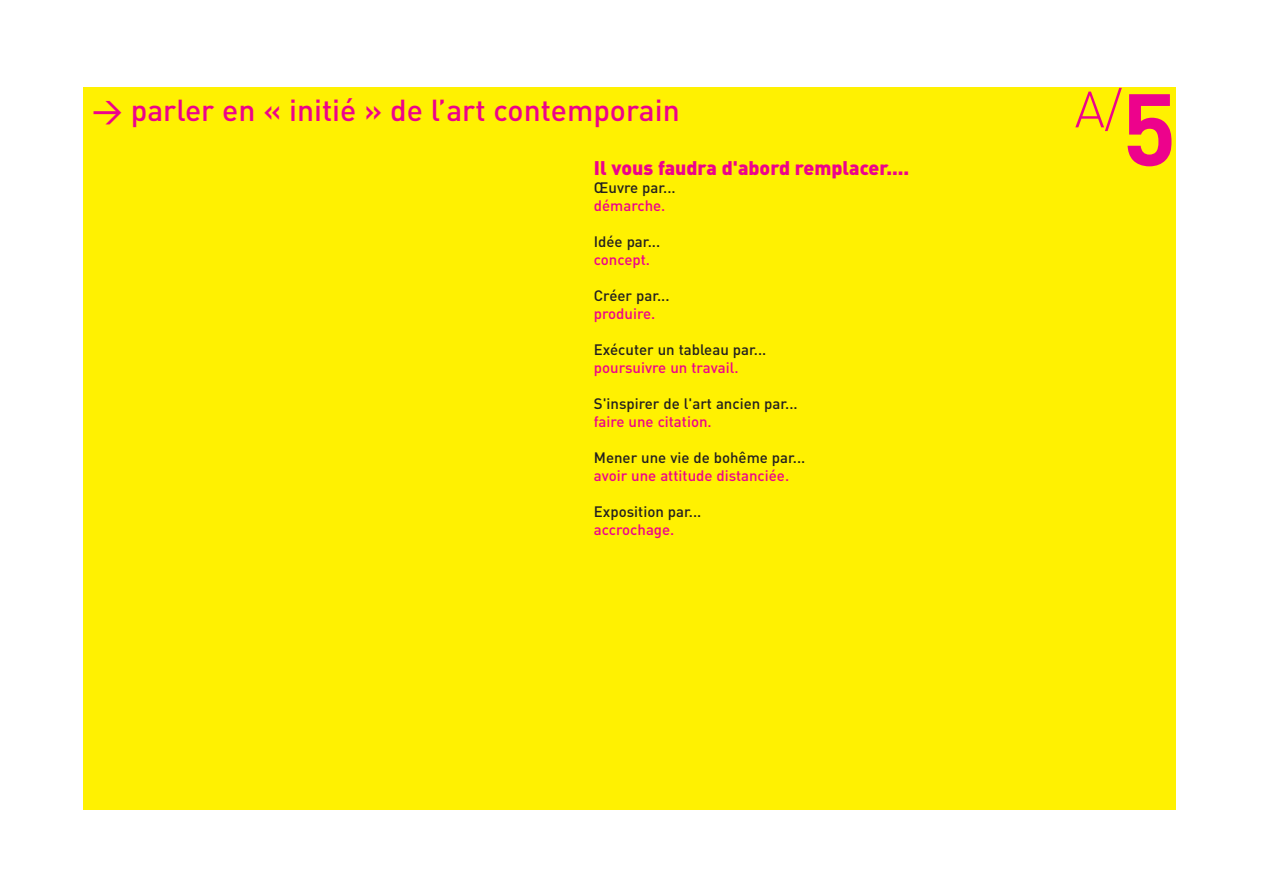
<style>
.page{position:relative;width:1263px;height:893px;background:#fff}
.page>*{position:absolute;margin:0;border:0;box-sizing:border-box;transform-origin:0 0}
.t1{font:300 50.25px "DIN";color:#ed028c}
.t2{font:500 30px "DIN";color:#ed028c}
.t3{font:900 19.5px "DIN";color:#ed028c}
.t4{font:500 15px "DIN";color:#231f20}
.t5{font:500 15px "DIN";color:#ed028c}
.s1{font-weight:700;font-size:100.5px}
</style>
<div class="page">
<div style="left:84px;top:87px;width:1092px;height:722px;background:#fff101"></div>
<h2 class="t2" style="left:92px;top:100px;width:589px">&gt; parler en « initié » de l’art contemporain</h2>
<h3 class="t3" style="left:594px;top:161px;width:317px">Il vous faudra d'abord remplacer....</h3>
<p class="t4" style="left:594px;top:182px;width:83px">Œuvre par...</p>
<p class="t5" style="left:594px;top:200px;width:73px">démarche.</p>
<p class="t4" style="left:594px;top:236px;width:68px">Idée par...</p>
<p class="t5" style="left:594px;top:254px;width:58px">concept.</p>
<p class="t4" style="left:594px;top:290px;width:77px">Créer par...</p>
<p class="t5" style="left:594px;top:308px;width:63px">produire.</p>
<p class="t4" style="left:594px;top:344px;width:174px">Exécuter un tableau par...</p>
<p class="t5" style="left:594px;top:362px;width:146px">poursuivre un travail.</p>
<p class="t4" style="left:594px;top:398px;width:205px">S'inspirer de l'art ancien par...</p>
<p class="t5" style="left:594px;top:416px;width:119px">faire une citation.</p>
<p class="t4" style="left:594px;top:452px;width:213px">Mener une vie de bohême par...</p>
<p class="t5" style="left:594px;top:470px;width:197px">avoir une attitude distanciée.</p>
<p class="t4" style="left:594px;top:506px;width:109px">Exposition par...</p>
<p class="t5" style="left:594px;top:524px;width:82px">accrochage.</p>
<h1 class="t1" style="left:1075px;top:92px;width:103px">A/<span class="s1">5</span></h1>
</div>
